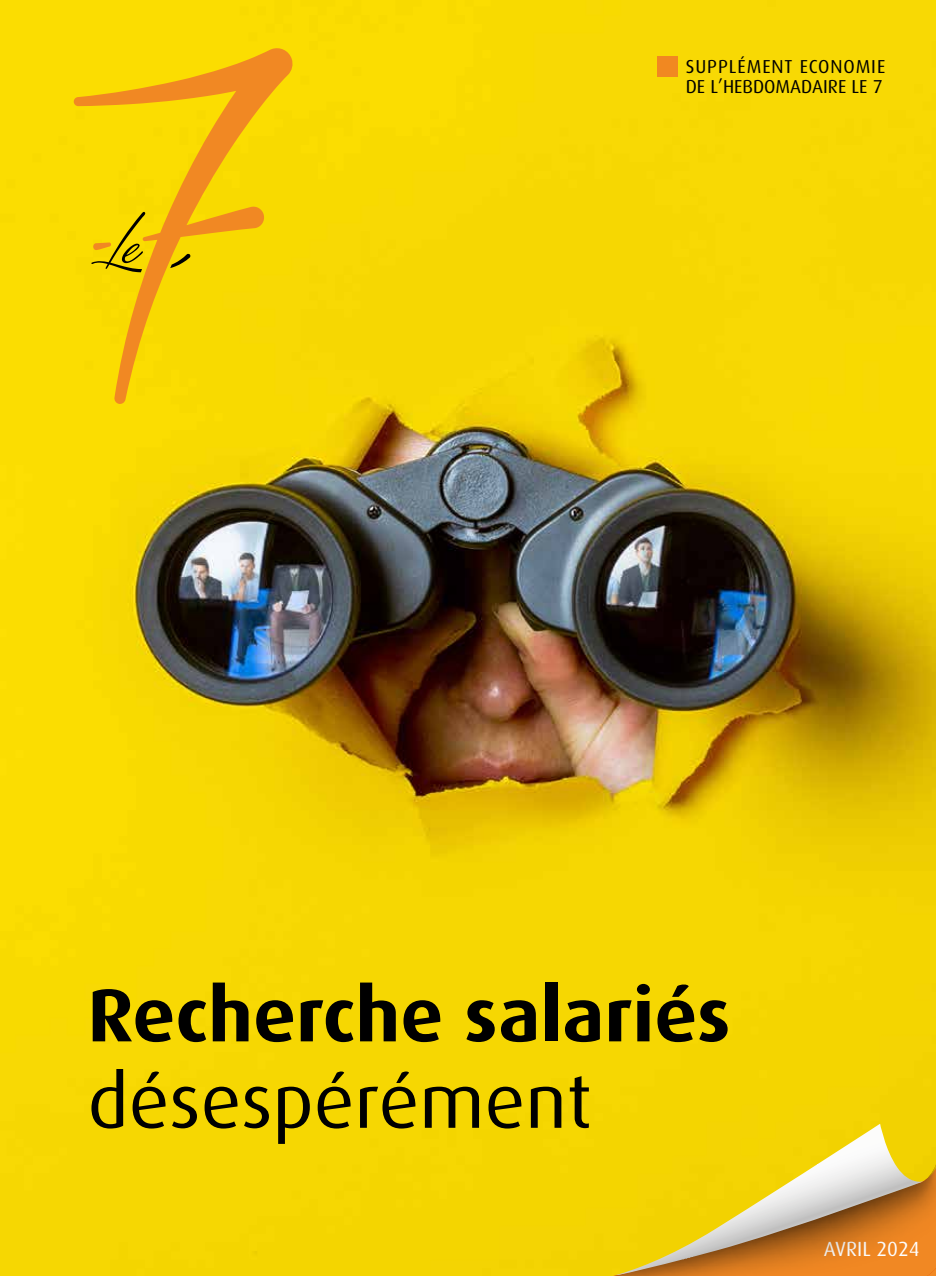
<style>
.page{position:relative;width:936px;height:1276px;background:#fff}
.page>*{position:absolute;margin:0;border:0;box-sizing:border-box;transform-origin:0 0}
.t1{font:700 74.85px "Dax";color:#000;scale:1.04 1}
.t2{font:74.85px "Dax";color:#000;scale:1.04 1}
.t3{font:20.55px "Dax";color:#fff}
.t4{font:18.75px/19.8px "Dax";letter-spacing:.04em;color:#000}
</style>
<div class="page">
<img style="left:0;top:0;width:935px;height:1276px">
<div style="left:377px;top:1076px;width:558px;height:200px;background:#f4d500"></div>
<div style="left:553px;top:1112px;width:382px;height:164px;background:#f4d500"></div>
<img style="left:605px;top:1159px;width:330px;height:117px">
<svg style="left:616px;top:1123px;width:307px;height:152px;background:#e2ba37"></svg>
<div style="left:656px;top:56px;width:21px;height:21px;background:#f18821"></div>
<svg style="left:74px;top:46px;width:220px;height:358px;background:#f7cd06"></svg>
<svg style="left:91px;top:212px;width:54px;height:60px;background:#dabd01"></svg>
<svg style="left:170px;top:254px;width:21px;height:14px"></svg>
<p class="t4" style="left:685px;top:57px;width:201px">SUPPLÉMENT ECONOMIE<br>DE L’HEBDOMADAIRE LE 7</p>
<h1 class="t1" style="left:88px;top:973px;width:619px">Recherche salariés</h1>
<h1 class="t2" style="left:88px;top:1060px;width:486px">désespérément</h1>
<p class="t3" style="left:823px;top:1237px;width:97px">AVRIL 2024</p>
</div>
